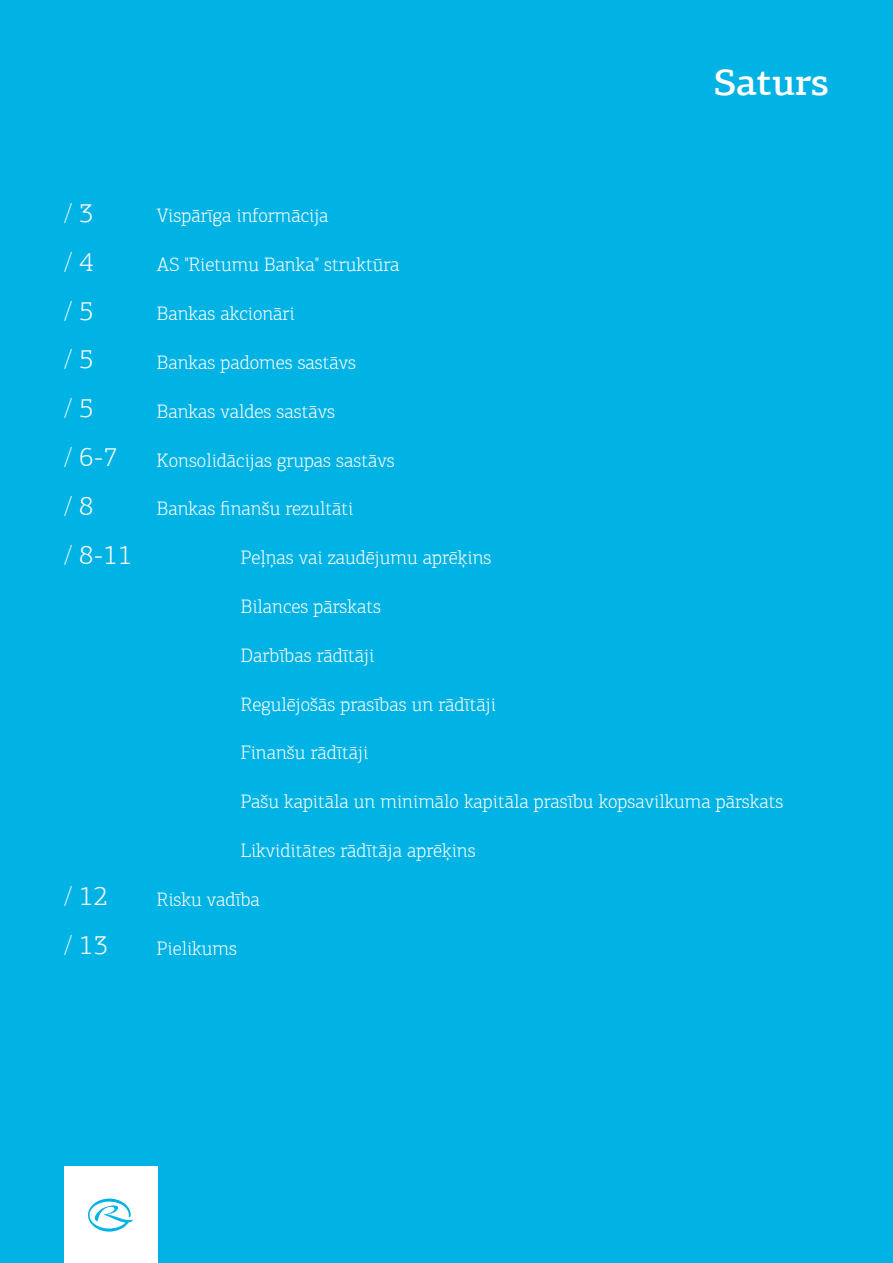
<style>
.page{position:relative;width:893px;height:1263px;background:#00b3e4}
.page>*{position:absolute;margin:0;border:0;box-sizing:border-box;transform-origin:0 0}
.t1{font:500 37.5px "PF Agora Slab Pro";color:#fff}
.t2{font:300 27px/48.8px "PF Agora Slab Pro";color:#fff}
.t3{font:300 19.5px "PF Agora Slab Pro";color:#fff}
</style>
<div class="page">
<div style="left:64px;top:1167px;width:94px;height:96px;background:#fff"></div>
<svg style="left:88px;top:1198px;width:45px;height:34px"></svg>
<h1 class="t1" style="left:714px;top:59px;width:117px">Saturs</h1>
<h2 class="t2" style="left:64px;top:189px;width:70px">/ 3<br>/ 4<br>/ 5<br>/ 5<br>/ 5<br>/ 6-7 / 8<br>/ 8-11</h2>
<h2 class="t2" style="left:64px;top:872px;width:46px">/ 12 / 13</h2>
<p class="t3" style="left:157px;top:204px;width:173px">Vispārīga informācija</p>
<p class="t3" style="left:157px;top:253px;width:244px">AS "Rietumu Banka" struktūra</p>
<p class="t3" style="left:157px;top:302px;width:139px">Bankas akcionāri</p>
<p class="t3" style="left:157px;top:351px;width:201px">Bankas padomes sastāvs</p>
<p class="t3" style="left:157px;top:400px;width:180px">Bankas valdes sastāvs</p>
<p class="t3" style="left:157px;top:448px;width:239px">Konsolidācijas grupas sastāvs</p>
<p class="t3" style="left:157px;top:497px;width:198px">Bankas finanšu rezultāti</p>
<p class="t3" style="left:241px;top:546px;width:252px">Peļņas vai zaudējumu aprēķins</p>
<p class="t3" style="left:241px;top:595px;width:142px">Bilances pārskats</p>
<p class="t3" style="left:241px;top:644px;width:135px">Darbības rādītāji</p>
<p class="t3" style="left:241px;top:693px;width:257px">Regulējošās prasības un rādītāji</p>
<p class="t3" style="left:241px;top:741px;width:129px">Finanšu rādītāji</p>
<p class="t3" style="left:241px;top:790px;width:544px">Pašu kapitāla un minimālo kapitāla prasību kopsavilkuma pārskats</p>
<p class="t3" style="left:241px;top:839px;width:236px">Likviditātes rādītāja aprēķins</p>
<p class="t3" style="left:157px;top:888px;width:105px">Risku vadība</p>
<p class="t3" style="left:157px;top:937px;width:82px">Pielikums</p>
</div>
